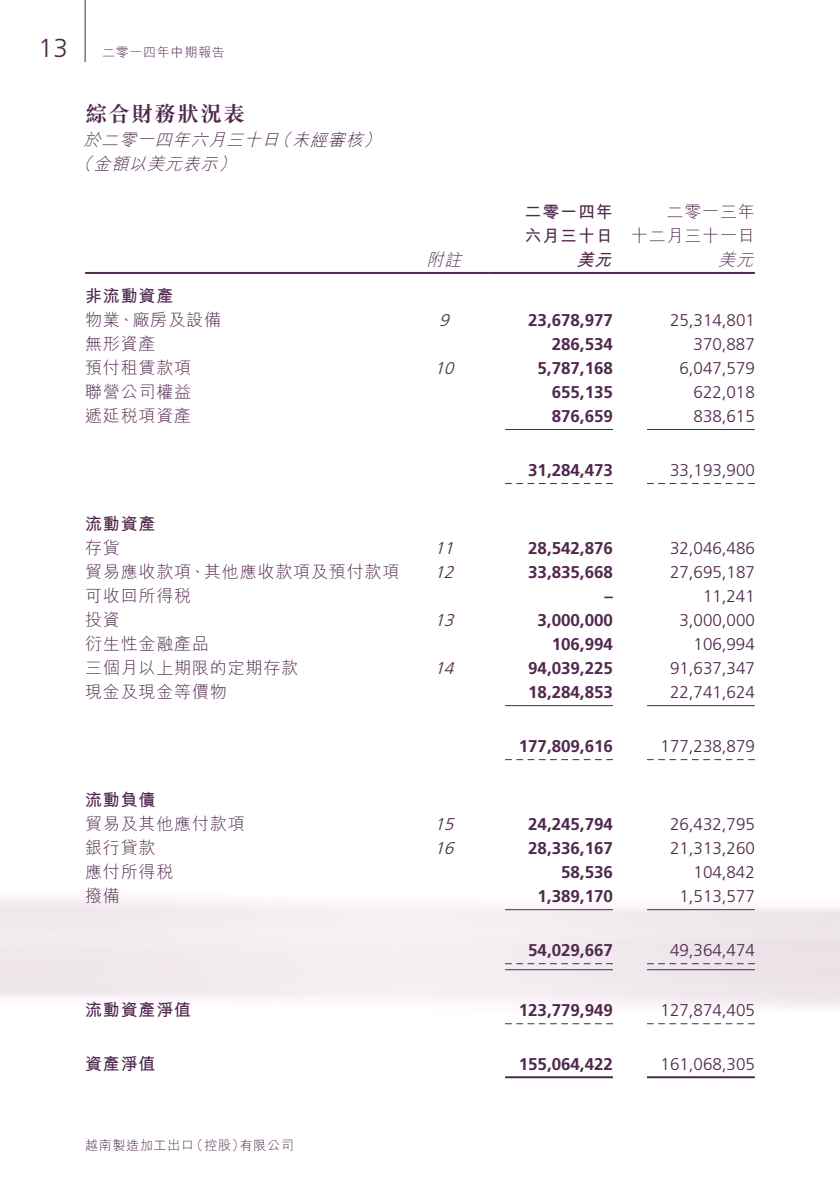
<style>
.page{position:relative;width:840px;height:1191px;background:#fff}
.page>*{position:absolute;margin:0;border:0;box-sizing:border-box;transform-origin:0 0}
.t1{font:300 26px "Frutiger LT Std";color:#50284e}
.Heading_1{font:700 22px "M Sung HK";letter-spacing:.045em;color:#50284e}
.Body_Text{font:300 17px "Frutiger LT Std";color:#50284e}
.Body_Text-2{font:700 17px "Frutiger LT Std";color:#50284e}
.Body_Text-3{font:300 17px "M Hei HK";letter-spacing:.05em;color:#50284e}
.Body_Text-4{font:700 17px "M Hei HK";letter-spacing:.05em;color:#50284e}
.Body_Text-5{font:italic 300 17px "M Hei HK";color:#50284e}
.Body_Text-6{font:italic 300 17px "Frutiger LT Std";color:#50284e}
.Body_Text-7{font:italic 700 17px "M Hei HK";color:#50284e}
.t2{font:300 13px "M Hei HK";letter-spacing:.055em;color:#50284e}
</style>
<div class="page">
<img style="left:0;top:897px;width:839px;height:182px">
<hr style="left:85px;top:0;width:1px;height:62px;background:#50284e">
<hr style="left:85px;top:272px;width:318px;height:2px;background:#50284e">
<hr style="left:403px;top:272px;width:85px;height:2px;background:#50284e">
<hr style="left:488px;top:272px;width:141px;height:2px;background:#50284e">
<hr style="left:629px;top:272px;width:125px;height:2px;background:#50284e">
<hr style="left:505px;top:429px;width:107px;height:1px;background:#50284e">
<hr style="left:646px;top:429px;width:108px;height:1px;background:#50284e">
<svg style="left:505px;top:483px;width:107px;height:1px"></svg>
<svg style="left:647px;top:483px;width:107px;height:1px"></svg>
<hr style="left:505px;top:705px;width:107px;height:1px;background:#50284e">
<hr style="left:646px;top:705px;width:108px;height:1px;background:#50284e">
<svg style="left:505px;top:759px;width:107px;height:1px"></svg>
<svg style="left:647px;top:759px;width:107px;height:1px"></svg>
<hr style="left:505px;top:909px;width:107px;height:1px;background:#50284e">
<hr style="left:646px;top:909px;width:108px;height:1px;background:#50284e">
<svg style="left:505px;top:963px;width:107px;height:1px"></svg>
<svg style="left:646px;top:963px;width:108px;height:1px"></svg>
<hr style="left:505px;top:969px;width:107px;height:1px;background:#50284e">
<hr style="left:646px;top:969px;width:108px;height:1px;background:#50284e">
<svg style="left:505px;top:1023px;width:107px;height:1px"></svg>
<svg style="left:646px;top:1023px;width:108px;height:1px"></svg>
<hr style="left:505px;top:1076px;width:107px;height:2px;background:#50284e">
<hr style="left:646px;top:1076px;width:108px;height:2px;background:#50284e">
<h1 class="t1" style="left:38px;top:33px;width:31px">13</h1>
<p class="t2" style="left:102px;top:45px;width:124px">二零一四年中期報告</p>
<p class="Heading_1" style="left:85px;top:103px;width:161px">綜合財務狀況表</p>
<p class="Body_Text-5" style="left:273px;top:131px;width:23px">（</p>
<p class="Body_Text-5" style="left:363px;top:131px;width:23px">(</p>
<p class="Body_Text-5" style="left:83px;top:131px;width:201px">於二零一四年六月三十日</p>
<p class="Body_Text-5" style="left:218px;top:155px;width:23px">(</p>
<p class="Body_Text-5" style="left:292px;top:131px;width:76px">未經審核</p>
<p class="Body_Text-5" style="left:75px;top:155px;width:23px">（</p>
<p class="Body_Text-5" style="left:93px;top:155px;width:130px">金額以美元表示</p>
<p class="Body_Text-4" style="left:85px;top:283px;width:90px">非流動資產</p>
<p class="Body_Text-3" style="left:85px;top:311px;width:137px">物業、廠房及設備</p>
<p class="Body_Text-3" style="left:85px;top:335px;width:72px">無形資產</p>
<p class="Body_Text-3" style="left:85px;top:359px;width:108px">預付租賃款項</p>
<p class="Body_Text-3" style="left:85px;top:383px;width:108px">聯營公司權益</p>
<p class="Body_Text-3" style="left:85px;top:407px;width:108px">遞延稅項資產</p>
<p class="Body_Text-5" style="left:426px;top:251px;width:41px">附註</p>
<p class="Body_Text-6" style="left:439px;top:310px;width:16px">9</p>
<p class="Body_Text-6" style="left:434px;top:358px;width:26px">10</p>
<p class="Body_Text-4" style="left:85px;top:511px;width:72px">流動資產</p>
<p class="Body_Text-3" style="left:85px;top:539px;width:36px">存貨</p>
<p class="Body_Text-3" style="left:85px;top:563px;width:315px">貿易應收款項、其他應收款項及預付款項</p>
<p class="Body_Text-3" style="left:85px;top:587px;width:108px">可收回所得稅</p>
<p class="Body_Text-3" style="left:85px;top:611px;width:36px">投資</p>
<p class="Body_Text-3" style="left:85px;top:635px;width:125px">衍生性金融產品</p>
<p class="Body_Text-3" style="left:85px;top:659px;width:214px">三個月以上期限的定期存款</p>
<p class="Body_Text-3" style="left:85px;top:683px;width:143px">現金及現金等價物</p>
<p class="Body_Text-4" style="left:85px;top:787px;width:72px">流動負債</p>
<p class="Body_Text-3" style="left:85px;top:815px;width:161px">貿易及其他應付款項</p>
<p class="Body_Text-3" style="left:85px;top:839px;width:72px">銀行貸款</p>
<p class="Body_Text-3" style="left:85px;top:863px;width:90px">應付所得稅</p>
<p class="Body_Text-3" style="left:85px;top:887px;width:36px">撥備</p>
<p class="Body_Text-6" style="left:434px;top:538px;width:26px">11</p>
<p class="Body_Text-6" style="left:434px;top:562px;width:26px">12</p>
<p class="Body_Text-6" style="left:434px;top:610px;width:26px">13</p>
<p class="Body_Text-6" style="left:434px;top:658px;width:26px">14</p>
<p class="Body_Text-6" style="left:434px;top:814px;width:26px">15</p>
<p class="Body_Text-6" style="left:434px;top:838px;width:26px">16</p>
<p class="Body_Text-4" style="left:85px;top:997px;width:108px">流動資產淨值</p>
<p class="Body_Text-4" style="left:85px;top:1051px;width:72px">資產淨值</p>
<p class="t2" style="left:190px;top:1139px;width:56px">（控股）</p>
<p class="t2" style="left:85px;top:1139px;width:110px">越南製造加工出口</p>
<p class="t2" style="left:240px;top:1139px;width:56px">有限公司</p>
<p class="Body_Text-4" style="left:524px;top:199px;width:90px">二零一四年</p>
<p class="Body_Text-3" style="left:666px;top:203px;width:90px">二零一三年</p>
<p class="Body_Text-4" style="left:524px;top:223px;width:90px">六月三十日</p>
<p class="Body_Text-3" style="left:630px;top:227px;width:125px">十二月三十一日</p>
<p class="Body_Text-7" style="left:576px;top:247px;width:42px">美元</p>
<p class="Body_Text-5" style="left:717px;top:251px;width:41px">美元</p>
<p class="Body_Text-2" style="left:528px;top:310px;width:86px">23,678,977</p>
<p class="Body_Text" style="left:669px;top:310px;width:86px">25,314,801</p>
<p class="Body_Text-2" style="left:551px;top:334px;width:63px">286,534</p>
<p class="Body_Text" style="left:693px;top:334px;width:63px">370,887</p>
<p class="Body_Text-2" style="left:537px;top:358px;width:77px">5,787,168</p>
<p class="Body_Text" style="left:679px;top:358px;width:77px">6,047,579</p>
<p class="Body_Text-2" style="left:551px;top:382px;width:63px">655,135</p>
<p class="Body_Text" style="left:693px;top:382px;width:63px">622,018</p>
<p class="Body_Text-2" style="left:551px;top:406px;width:63px">876,659</p>
<p class="Body_Text" style="left:693px;top:406px;width:63px">838,615</p>
<p class="Body_Text-2" style="left:528px;top:460px;width:86px">31,284,473</p>
<p class="Body_Text" style="left:669px;top:460px;width:86px">33,193,900</p>
<p class="Body_Text-2" style="left:528px;top:538px;width:86px">28,542,876</p>
<p class="Body_Text" style="left:669px;top:538px;width:86px">32,046,486</p>
<p class="Body_Text-2" style="left:528px;top:562px;width:86px">33,835,668</p>
<p class="Body_Text" style="left:669px;top:562px;width:86px">27,695,187</p>
<p class="Body_Text-2" style="left:604px;top:586px;width:10px">–</p>
<p class="Body_Text" style="left:702px;top:586px;width:53px">11,241</p>
<p class="Body_Text-2" style="left:537px;top:610px;width:77px">3,000,000</p>
<p class="Body_Text" style="left:679px;top:610px;width:77px">3,000,000</p>
<p class="Body_Text-2" style="left:551px;top:634px;width:63px">106,994</p>
<p class="Body_Text" style="left:693px;top:634px;width:63px">106,994</p>
<p class="Body_Text-2" style="left:528px;top:658px;width:86px">94,039,225</p>
<p class="Body_Text" style="left:669px;top:658px;width:86px">91,637,347</p>
<p class="Body_Text-2" style="left:528px;top:682px;width:86px">18,284,853</p>
<p class="Body_Text" style="left:669px;top:682px;width:86px">22,741,624</p>
<p class="Body_Text-2" style="left:518px;top:736px;width:96px">177,809,616</p>
<p class="Body_Text" style="left:660px;top:736px;width:96px">177,238,879</p>
<p class="Body_Text-2" style="left:528px;top:814px;width:86px">24,245,794</p>
<p class="Body_Text" style="left:669px;top:814px;width:86px">26,432,795</p>
<p class="Body_Text-2" style="left:528px;top:838px;width:86px">28,336,167</p>
<p class="Body_Text" style="left:669px;top:838px;width:86px">21,313,260</p>
<p class="Body_Text-2" style="left:560px;top:862px;width:53px">58,536</p>
<p class="Body_Text" style="left:693px;top:862px;width:63px">104,842</p>
<p class="Body_Text-2" style="left:537px;top:886px;width:77px">1,389,170</p>
<p class="Body_Text" style="left:679px;top:886px;width:77px">1,513,577</p>
<p class="Body_Text-2" style="left:528px;top:940px;width:86px">54,029,667</p>
<p class="Body_Text" style="left:669px;top:940px;width:86px">49,364,474</p>
<p class="Body_Text-2" style="left:518px;top:1000px;width:96px">123,779,949</p>
<p class="Body_Text" style="left:660px;top:1000px;width:96px">127,874,405</p>
<p class="Body_Text-2" style="left:518px;top:1054px;width:96px">155,064,422</p>
<p class="Body_Text" style="left:660px;top:1054px;width:96px">161,068,305</p>
</div>
